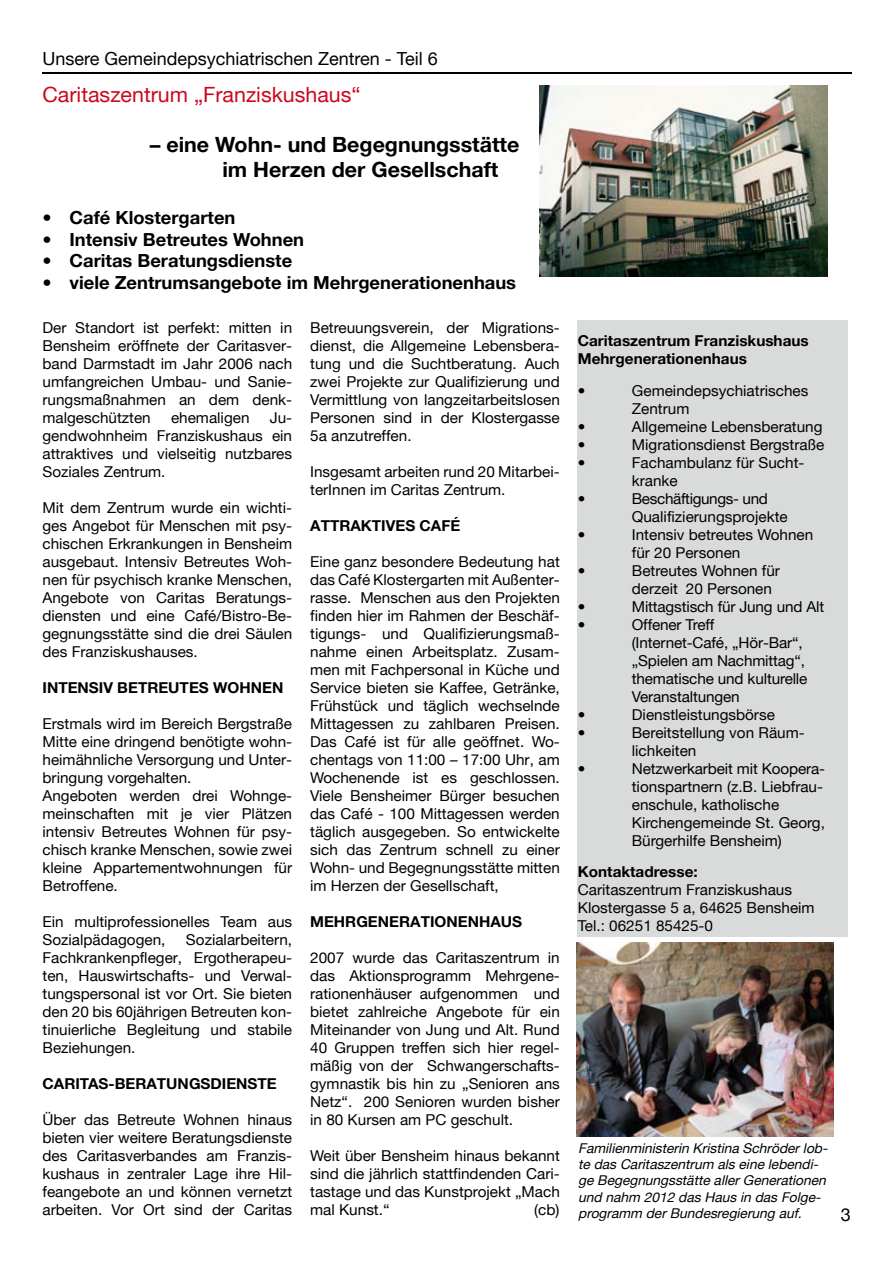
<style>
.page{position:relative;width:893px;height:1263px;background:#fff}
.page>*{position:absolute;margin:0;border:0;box-sizing:border-box;transform-origin:0 0}
.t1{font:700 21px/25.2px "Helvetica Neue";color:#000}
.t2{font:21px "Helvetica Neue";color:#cd071e}
.t3{font:700 18px "Helvetica Neue";color:#000}
.t4{font:18px "Helvetica Neue";color:#000}
.t5{font:15px/18px "Helvetica Neue";color:#000}
.t6{font:700 15px/18px "Helvetica Neue";color:#000}
.t7{font:italic 13.5px/16.2px "Helvetica Neue";color:#000}
</style>
<div class="page">
<hr style="left:43px;top:72px;width:809px;height:2px;background:#000">
<div style="left:577px;top:320px;width:270px;height:617px;background:#d9dada"></div>
<img style="left:540px;top:85px;width:287px;height:191px">
<img style="left:577px;top:942px;width:256px;height:194px">
<p class="t4" style="left:43px;top:48px;width:397px">Unsere Gemeindepsychiatrischen Zentren - Teil 6</p>
<h1 class="t2" style="left:43px;top:82px;width:320px">Caritaszentrum „Franziskushaus“</h1>
<h1 class="t1" style="left:222px;top:131px;width:299px;text-indent:-73px">– eine Wohn- und Begegnungsstätte im Herzen der Gesellschaft</h1>
<p class="t3" style="left:43px;top:206px;width:194px">• Café Klostergarten</p>
<p class="t3" style="left:43px;top:228px;width:263px">• Intensiv Betreutes Wohnen</p>
<p class="t3" style="left:43px;top:250px;width:251px">• Caritas Beratungsdienste</p>
<p class="t3" style="left:43px;top:271px;width:475px">• viele Zentrumsangebote im Mehrgenerationenhaus</p>
<p class="t5" style="left:43px;top:318px;width:251px;text-align:justify">Der Standort ist perfekt: mitten in Bensheim eröffnete der Caritasver&shy;band Darmstadt im Jahr 2006 nach umfangreichen Umbau- und Sanie&shy;rungsmaßnahmen an dem denk&shy;malgeschützten</p>
<p class="t5" style="left:43px;top:408px;width:251px;text-align:justify;text-indent:227px">Ju&shy;gendwohnheim Franziskushaus ein attraktives und vielseitig nutzbares Soziales Zentrum.</p>
<p class="t5" style="left:43px;top:498px;width:251px;text-align:justify">Mit dem Zentrum wurde ein wichti&shy;ges Angebot für Menschen mit psy&shy;chischen Erkrankungen in Bensheim ausgebaut. Intensiv Betreutes Woh&shy;nen für psychisch kranke Menschen, Angebote von Caritas Beratungs&shy;diensten und eine Café/Bistro-Be&shy;gegnungsstätte sind die drei Säulen des Franziskushauses.</p>
<p class="t6" style="left:43px;top:678px;width:242px">INTENSIV BETREUTES WOHNEN</p>
<p class="t5" style="left:43px;top:714px;width:251px">Erstmals wird im Bereich Bergstraße<br>Mitte eine dringend benötigte wohn&shy;heimähnliche Versorgung und Unter&shy;bringung vorgehalten.<br>Angeboten werden drei Wohnge&shy;meinschaften mit je vier Plätzen intensiv Betreutes Wohnen für psy&shy;chisch kranke Menschen, sowie zwei kleine Appartementwohnungen für<br>Betroffene.</p>
<p class="t5" style="left:43px;top:912px;width:251px">Ein multiprofessionelles Team aus<br>Sozialpädagogen,</p>
<p class="t5" style="left:171px;top:408px;width:80px">ehemaligen</p>
<p class="t5" style="left:43px;top:930px;width:251px;text-align:justify;text-indent:143px">Sozialarbeitern, Fachkrankenpfleger, Ergotherapeu&shy;ten, Hauswirtschafts- und Verwal&shy;tungspersonal ist vor Ort. Sie bieten den 20 bis 60jährigen Betreuten kon&shy;tinuierliche Begleitung und stabile Beziehungen.</p>
<p class="t6" style="left:43px;top:1074px;width:236px">CARITAS-BERATUNGSDIENSTE</p>
<p class="t5" style="left:43px;top:1110px;width:251px;text-align:justify">Über das Betreute Wohnen hinaus bieten vier weitere Beratungsdienste des Caritasverbandes am Franzis&shy;kushaus in zentraler Lage ihre Hil&shy;feangebote an und können vernetzt arbeiten. Vor Ort sind der Caritas</p>
<p class="t5" style="left:310px;top:318px;width:251px;text-align:justify">Betreuungsverein, der Migrations&shy;dienst, die Allgemeine Lebensbera&shy;tung und die Suchtberatung. Auch zwei Projekte zur Qualifizierung und Vermittlung von langzeitarbeitslosen Personen sind in der Klostergasse 5a anzutreffen.</p>
<p class="t5" style="left:310px;top:462px;width:251px">Insgesamt arbeiten rund 20 Mitarbei&shy;terInnen im Caritas Zentrum.</p>
<p class="t6" style="left:310px;top:516px;width:152px">ATTRAKTIVES CAFÉ</p>
<p class="t5" style="left:310px;top:552px;width:251px;text-align:justify">Eine ganz besondere Bedeutung hat das Café Klostergarten mit Außenter&shy;rasse. Menschen aus den Projekten finden hier im Rahmen der Beschäf&shy;tigungs- und Qualifizierungsmaß&shy;nahme einen Arbeitsplatz. Zusam&shy;men mit Fachpersonal in Küche und Service bieten sie Kaffee, Getränke, Frühstück und täglich wechselnde Mittagessen zu zahlbaren Preisen.<br>Das Café ist für alle geöffnet. Wo&shy;chentags von 11:00 – 17:00 Uhr, am Wochenende ist es geschlossen.<br>Viele Bensheimer Bürger besuchen das Café - 100 Mittagessen werden täglich ausgegeben. So entwickelte sich das Zentrum schnell zu einer Wohn- und Begegnungsstätte mitten im Herzen der Gesellschaft,</p>
<p class="t6" style="left:310px;top:912px;width:213px">MEHRGENERATIONENHAUS</p>
<p class="t5" style="left:310px;top:948px;width:251px;text-align:justify">2007 wurde das Caritaszentrum in das Aktionsprogramm Mehrgene&shy;rationenhäuser aufgenommen und bietet zahlreiche Angebote für ein Miteinander von Jung und Alt. Rund 40 Gruppen treffen sich hier regel&shy;mäßig von der Schwangerschafts&shy;gymnastik bis hin zu „Senioren ans Netz“. 200 Senioren wurden bisher in 80 Kursen am PC geschult.</p>
<p class="t5" style="left:310px;top:1146px;width:251px;text-align:justify">Weit über Bensheim hinaus bekannt sind die jährlich stattfindenden Cari&shy;tastage und das Kunstprojekt „Mach mal Kunst.“</p>
<p class="t5" style="left:534px;top:1200px;width:27px">(cb)</p>
<p class="t6" style="left:578px;top:331px;width:232px">Caritaszentrum Franziskushaus<br>Mehrgenerationenhaus</p>
<p class="t5" style="left:578px;top:381px;width:9px">•</p>
<p class="t5" style="left:632px;top:381px;width:178px">Gemeindepsychiatrisches<br>Zentrum</p>
<p class="t5" style="left:578px;top:417px;width:9px">•</p>
<p class="t5" style="left:632px;top:417px;width:192px">Allgemeine Lebensberatung</p>
<p class="t5" style="left:578px;top:435px;width:9px">•</p>
<p class="t5" style="left:632px;top:435px;width:194px">Migrationsdienst Bergstraße</p>
<p class="t5" style="left:578px;top:453px;width:9px">•</p>
<p class="t5" style="left:632px;top:453px;width:174px">Fachambulanz für Sucht&shy;kranke</p>
<p class="t5" style="left:578px;top:489px;width:9px">•</p>
<p class="t5" style="left:632px;top:489px;width:157px">Beschäftigungs- und<br>Qualifizierungsprojekte</p>
<p class="t5" style="left:578px;top:525px;width:9px">•</p>
<p class="t5" style="left:632px;top:525px;width:183px">Intensiv betreutes Wohnen für 20 Personen</p>
<p class="t5" style="left:578px;top:561px;width:9px">•</p>
<p class="t5" style="left:632px;top:561px;width:150px">Betreutes Wohnen für derzeit 20 Personen</p>
<p class="t5" style="left:578px;top:597px;width:9px">•</p>
<p class="t5" style="left:632px;top:597px;width:194px">Mittagstisch für Jung und Alt</p>
<p class="t5" style="left:578px;top:615px;width:9px">•</p>
<p class="t5" style="left:632px;top:615px;width:177px">Offener Treff (Internet-Café, „Hör-Bar“, „Spielen am Nachmittag“, thematische und kulturelle<br>Veranstaltungen</p>
<p class="t5" style="left:578px;top:705px;width:9px">•</p>
<p class="t5" style="left:632px;top:705px;width:145px">Dienstleistungsbörse</p>
<p class="t5" style="left:578px;top:723px;width:9px">•</p>
<p class="t5" style="left:632px;top:723px;width:174px">Bereitstellung von Räum&shy;lichkeiten</p>
<p class="t5" style="left:578px;top:759px;width:9px">•</p>
<p class="t5" style="left:632px;top:759px;width:195px">Netzwerkarbeit mit Koopera&shy;tionspartnern (z.B. Liebfrau&shy;enschule, katholische<br>Kirchengemeinde St. Georg,<br>Bürgerhilfe Bensheim)</p>
<p class="t6" style="left:578px;top:862px;width:121px">Kontaktadresse:</p>
<p class="t5" style="left:578px;top:881px;width:238px">Caritaszentrum Franziskushaus<br>Klostergasse 5 a, 64625 Bensheim<br>Tel.: 06251 85425-0</p>
<p class="t7" style="left:578px;top:1140px;width:254px">Familienministerin Kristina Schröderlob&shy;te das Caritaszentrum als eine lebendi&shy;ge Begegnungsstätte allerGenerationen und nahm 2012 das Haus in das Folge&shy;programm derBundesregierung auf.</p>
<p class="t4" style="left:841px;top:1203px;width:12px">3</p>
</div>
